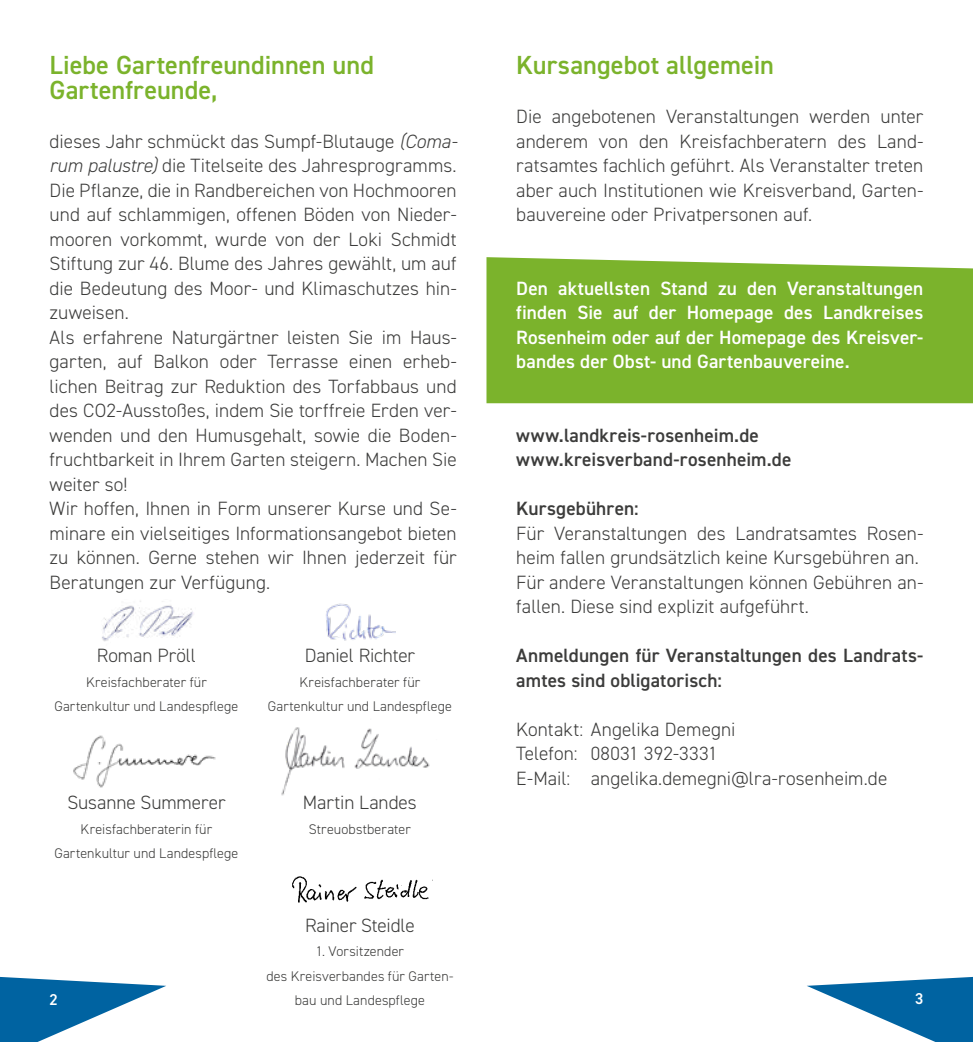
<style>
.page{position:relative;width:973px;height:1042px;background:#fff}
.page>*{position:absolute;margin:0;border:0;box-sizing:border-box;transform-origin:0 0}
.t1{font:600 26.25px/24.5px "DIN2014";color:#7bb32c}
.t2{font:300 19.25px/24.5px "DIN2014";letter-spacing:.005em;color:#3c3c3b}
.t3{font:600 19.25px/24.5px "DIN2014";letter-spacing:.01em;color:#fff;text-align:justify}
.t4{font:600 19.25px/24.5px "DIN2014";letter-spacing:.01em;color:#3c3c3b}
.t5{font:300 19.25px "DIN2014";letter-spacing:-.015em;color:#3c3c3b}
.t6{font:600 15.75px "DIN2014";color:#fff}
.t7{font:300 14px/24.5px "DIN2014";letter-spacing:.005em;color:#3c3c3b;text-align:center}
.s1{font-style:italic}
</style>
<div class="page">
<div style="left:486px;top:257px;width:486px;height:146px;background:#7bb32c"></div>
<img style="left:326px;top:603px;width:69px;height:38px">
<img style="left:102px;top:601px;width:92px;height:41px">
<img style="left:73px;top:735px;width:143px;height:53px">
<img style="left:281px;top:727px;width:149px;height:69px">
<img style="left:292px;top:876px;width:141px;height:27px">
<svg style="left:807px;top:977px;width:165px;height:65px"></svg>
<svg style="left:0;top:977px;width:166px;height:65px"></svg>
<h1 class="t1" style="left:50px;top:52px;width:326px">Liebe Gartenfreundinnen und<br>Gartenfreunde,</h1>
<p class="t2" style="left:50px;top:129px;width:409px">dieses Jahr schmückt das Sumpf-Blutauge <span class="s1">(Coma&shy;rum palustre)</span> die Titelseite des Jahresprogramms.<br>Die Pflanze, die in Randbereichen von Hochmooren und auf schlammigen, offenen Böden von Nieder&shy;mooren vorkommt, wurde von der Loki Schmidt Stiftung zur 46. Blume des Jahres gewählt, um auf die Bedeutung des Moor- und Klimaschutzes hin&shy;zuweisen.<br>Als erfahrene Naturgärtner leisten Sie im Haus&shy;garten, auf Balkon oder Terrasse einen erheb&shy;lichen Beitrag zur Reduktion des Torfabbaus und des CO2-Ausstoßes, indem Sie torffreie Erden ver&shy;wenden und den Humusgehalt, sowie die Boden&shy;fruchtbarkeit in Ihrem Garten steigern. Machen Sie weiter so!<br>Wir hoffen, Ihnen in Form unserer Kurse und Se&shy;minare ein vielseitiges Informationsangebot bieten zu können. Gerne stehen wir Ihnen jederzeit für Beratungen zur Verfügung.</p>
<p class="t2" style="left:97px;top:643px;width:100px">Roman Pröll</p>
<p class="t7" style="left:54px;top:670px;width:185px">Kreisfachberater für<br>Gartenkultur und Landespflege</p>
<p class="t2" style="left:305px;top:643px;width:112px">Daniel Richter</p>
<p class="t7" style="left:268px;top:670px;width:185px">Kreisfachberater für<br>Gartenkultur und Landespflege</p>
<p class="t2" style="left:67px;top:790px;width:160px">Susanne Summerer</p>
<p class="t7" style="left:54px;top:817px;width:185px">Kreisfachberaterin für<br>Gartenkultur und Landespflege</p>
<p class="t2" style="left:303px;top:790px;width:115px">Martin Landes</p>
<p class="t7" style="left:309px;top:817px;width:103px">Streuobstberater</p>
<p class="t5" style="left:305px;top:913px;width:111px">Rainer Steidle</p>
<p class="t7" style="left:266px;top:939px;width:188px">1. Vorsitzender<br>des Kreisverbandes für Garten-</p>
<h1 class="t1" style="left:516px;top:52px;width:259px">Kursangebot allgemein</h1>
<p class="t2" style="left:516px;top:104px;width:408px;text-align:justify">Die angebotenen Veranstaltungen werden unter anderem von den Kreisfachberatern des Land&shy;ratsamtes fachlich geführt. Als Veranstalter treten aber auch Institutionen wie Kreisverband, Garten&shy;bauvereine oder Privatpersonen auf.</p>
<p class="t3" style="left:516px;top:275px;width:408px">Den aktuellsten Stand zu den Veranstaltungen finden Sie auf der Homepage des Landkreises Rosenheim oder auf der Homepage des Kreisver&shy;bandes der Obst- und Gartenbauvereine.</p>
<p class="t4" style="left:516px;top:422px;width:276px">www.landkreis-rosenheim.de www.kreisverband-rosenheim.de</p>
<p class="t4" style="left:516px;top:496px;width:124px">Kursgebühren:</p>
<p class="t2" style="left:516px;top:521px;width:408px">Für Veranstaltungen des Landratsamtes Rosen&shy;heim fallen grundsätzlich keine Kursgebühren an.<br>Für andere Veranstaltungen können Gebühren an&shy;fallen. Diese sind explizit aufgeführt.</p>
<p class="t4" style="left:516px;top:643px;width:408px">Anmeldungen für Veranstaltungen des Landrats&shy;amtes sind obligatorisch:</p>
<p class="t2" style="left:516px;top:717px;width:372px">Kontakt: Angelika Demegni<br>Telefon: 08031 392-3331<br>E-Mail: angelika.demegni@lra-rosenheim.de</p>
<p class="t6" style="left:50px;top:989px;width:10px">2</p>
<p class="t7" style="left:295px;top:988px;width:132px">bau und Landespflege</p>
<p class="t6" style="left:914px;top:988px;width:10px">3</p>
</div>
